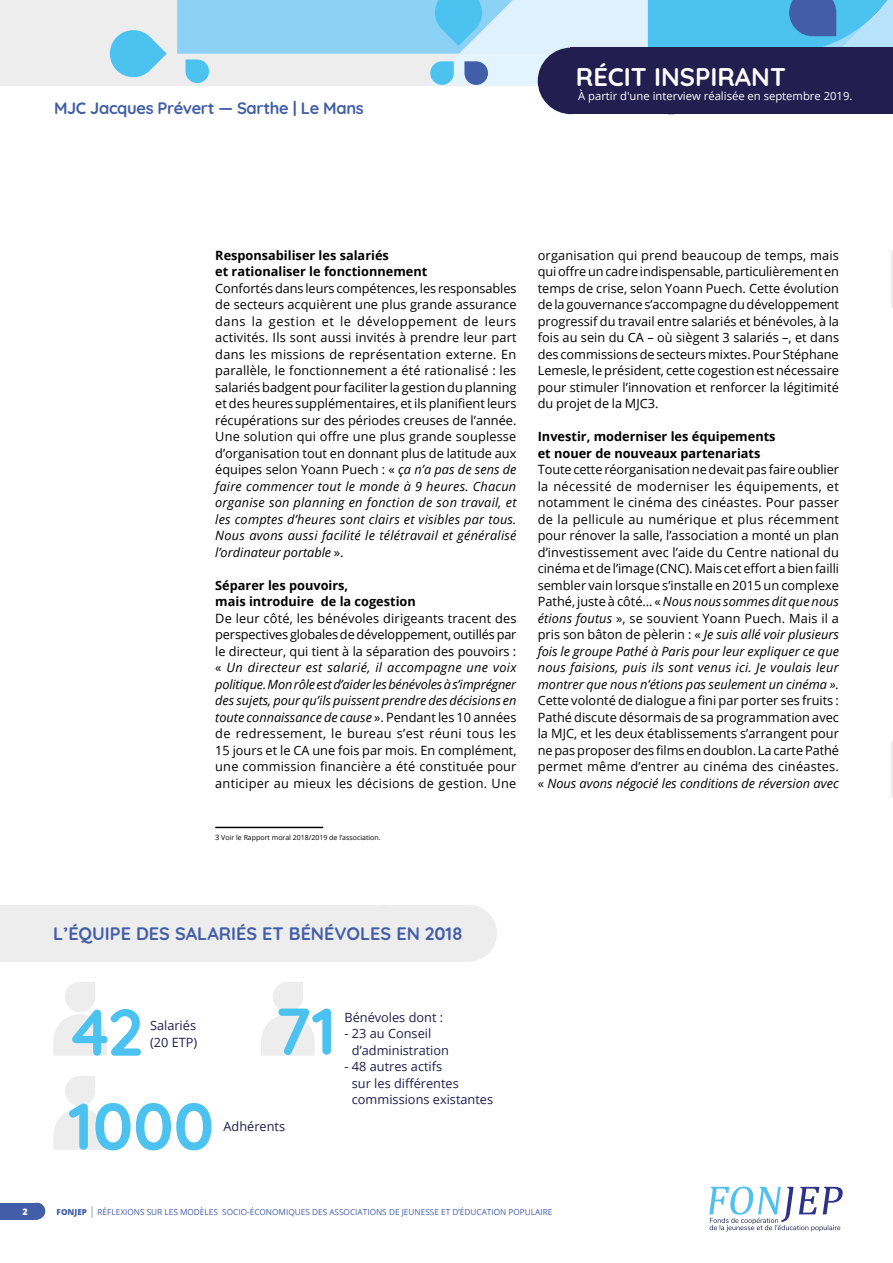
<style>
.page{position:relative;width:893px;height:1263px;background:#fff}
.page>*{position:absolute;margin:0;border:0;box-sizing:border-box;transform-origin:0 0}
.t1{font:700 65.85px "Quicksand";color:#4cc2f1}
.t2{font:700 25.5px "Quicksand";color:#fff}
.t3{font:700 18px "Quicksand";color:#435ea8}
.t4{font:700 16.5px "Quicksand";letter-spacing:-.02em;color:#435ea8}
.t5{font:12.75px/16.5px "Open Sans";letter-spacing:.005em;color:#000;text-align:justify}
.t6{font:700 12.75px/16.5px "Open Sans";color:#000}
.t7{font:12.75px/16.5px "Open Sans";color:#221e4f}
.t8{font:11.25px "Open Sans";color:#fff}
.t9{font:800 9px "Open Sans";color:#fff}
.t10{font:8.25px "Open Sans";color:#435ea8}
.t11{font:7.05px "Open Sans";color:#000}
.s1{font-style:italic}
.s2{font-size:7.5px}
.s3{font-weight:800}
.s4{font-weight:300;font-size:11.25px}
</style>
<div class="page">
<div style="left:0;top:0;width:893px;height:85px;background:#ededed"></div>
<svg style="left:109px;top:30px;width:58px;height:48px"></svg>
<hr style="left:0;top:0;width:1px;height:241px;background:#ededed">
<hr style="left:215px;top:827px;width:108px;height:1px;background:#000">
<div style="left:0;top:905px;width:447px;height:57px;background:#ededed"></div>
<div style="left:384px;top:905px;width:86px;height:57px;background:#ededed"></div>
<div style="left:440px;top:905px;width:57px;height:57px;background:#ededed;border-radius:50%"></div>
<svg style="left:53px;top:982px;width:54px;height:74px"></svg>
<svg style="left:261px;top:982px;width:54px;height:74px"></svg>
<svg style="left:177px;top:0;width:716px;height:115px"></svg>
<div style="left:538px;top:48px;width:66px;height:66px;background:#221e4f;border-radius:50%"></div>
<div style="left:576px;top:60px;width:210px;height:26px;background:#221e4f"></div>
<div style="left:578px;top:92px;width:276px;height:8px;background:#221e4f"></div>
<svg style="left:53px;top:1076px;width:54px;height:74px"></svg>
<hr style="left:892px;top:250px;width:1px;height:58px;background:#ededed">
<hr style="left:892px;top:741px;width:1px;height:57px;background:#ededed">
<svg style="left:709px;top:1186px;width:134px;height:45px"></svg>
<div style="left:0;top:1203px;width:37px;height:16px;background:#435ea8"></div>
<div style="left:29px;top:1203px;width:16px;height:16px;background:#435ea8;border-radius:50%"></div>
<p class="t4" style="left:54px;top:95px;width:311px">MJC Jacques Prévert — Sarthe | Le Mans</p>
<h2 class="t2" style="left:576px;top:56px;width:212px">RÉCIT INSPIRANT</h2>
<p class="t8" style="left:578px;top:89px;width:276px">À partir d'une interview réalisée en septembre 2019.</p>
<p class="t6" style="left:215px;top:246px;width:214px">Responsabiliser les salariés<br>et rationaliser le fonctionnement</p>
<p class="t5" style="left:215px;top:279px;width:303px">Confortés dans leurs compétences, les responsables de secteurs acquièrent une plus grande assurance dans la gestion et le développement de leurs activités. Ils sont aussi invités à prendre leur part dans les missions de représentation externe. En parallèle, le fonctionnement a été rationalisé : les salariés badgent pour faciliter la gestion du planning et des heures supplémentaires, et ils planifient leurs récupérations sur des périodes creuses de l’année.<br>Une solution qui offre une plus grande souplesse d’organisation tout en donnant plus de latitude aux équipes selon Yoann Puech : « <span class="s1">ça n’a pas de sens de faire commencer tout le monde à 9 heures. Chacun organise son planning en fonction de son travail, et les comptes d’heures sont clairs et visibles par tous.<br>Nous avons aussi facilité le télétravail et généralisé l’ordinateur portable</span> ».</p>
<p class="t6" style="left:215px;top:576px;width:202px">Séparer les pouvoirs,<br>mais introduire de la cogestion</p>
<p class="t5" style="left:215px;top:609px;width:303px">De leur côté, les bénévoles dirigeants tracent des perspectives globales de développement, outillés par le directeur, qui tient à la séparation des pouvoirs : « <span class="s1">Un directeur est salarié, il accompagne une voix politique. Mon rôle est d’aider les bénévoles à s’imprégner des sujets, pour qu’ils puissent prendre des décisions en toute connaissance de cause</span> ». Pendant les 10 années de redressement, le bureau s’est réuni tous les 15 jours et le CA une fois par mois. En complément, une commission financière a été constituée pour anticiper au mieux les décisions de gestion. Une</p>
<p class="t11" style="left:215px;top:832px;width:167px"><span class="s2">3</span> Voir le Rapport moral 2018/2019 de l’association.</p>
<p class="t5" style="left:538px;top:246px;width:303px">organisation qui prend beaucoup de temps, mais qui offre un cadre indispensable, particulièrement en temps de crise, selon Yoann Puech. Cette évolution de la gouvernance s’accompagne du développement progressif du travail entre salariés et bénévoles, à la fois au sein du CA – où siègent 3 salariés –, et dans des commissions de secteurs mixtes. Pour Stéphane Lemesle, le président, cette cogestion est nécessaire pour stimuler l’innovation et renforcer la légitimité du projet de la MJC3.</p>
<p class="t6" style="left:538px;top:428px;width:239px">Investir, moderniser les équipements et nouer de nouveaux partenariats</p>
<p class="t5" style="left:538px;top:461px;width:303px">Toute cette réorganisation ne devait pas faire oublier la nécessité de moderniser les équipements, et notamment le cinéma des cinéastes. Pour passer de la pellicule au numérique et plus récemment pour rénover la salle, l’association a monté un plan d’investissement avec l’aide du Centre national du cinéma et de l’image (CNC). Mais cet effort a bien failli sembler vain lorsque s’installe en 2015 un complexe Pathé, juste à côté… « <span class="s1">Nous nous sommes dit que nous étions foutus</span> », se souvient Yoann Puech. Mais il a pris son bâton de pèlerin : « <span class="s1">Je suis allé voir plusieurs fois le groupe Pathé à Paris pour leur expliquer ce que nous faisions, puis ils sont venus ici. Je voulais leur montrer que nous n’étions pas seulement un cinéma ».</span></p>
<p class="t5" style="left:538px;top:692px;width:303px">Cette volonté de dialogue a fini par porter ses fruits :<br>Pathé discute désormais de sa programmation avec la MJC, et les deux établissements s’arrangent pour ne pas proposer des films en doublon. La carte Pathé permet même d’entrer au cinéma des cinéastes. « <span class="s1">Nous avons négocié les conditions de réversion avec</span></p>
<h3 class="t3" style="left:53px;top:918px;width:411px">L’ÉQUIPE DES SALARIÉS ET BÉNÉVOLES EN 2018</h3>
<h1 class="t1" style="left:66px;top:978px;width:78px">42</h1>
<p class="t7" style="left:150px;top:1017px;width:49px">Salariés (20 ETP)</p>
<h1 class="t1" style="left:274px;top:977px;width:63px">71</h1>
<h1 class="t1" style="left:69px;top:1072px;width:147px">1000</h1>
<p class="t7" style="left:224px;top:1118px;width:63px">Adhérents</p>
<p class="t7" style="left:344px;top:1008px;width:100px">Bénévoles dont :</p>
<p class="t7" style="left:352px;top:1025px;width:99px;text-indent:-7px">- 23 au Conseil d’administration</p>
<p class="t7" style="left:352px;top:1058px;width:143px;text-indent:-7px">- 48 autres actifs<br>sur les différentes commissions existantes</p>
<p class="t9" style="left:23px;top:1204px;width:7px">2</p>
<p class="t10" style="left:57px;top:1206px;width:497px"><span class="s3">FONJEP</span> <span class="s4">|</span> RÉFLEXIONS SUR LES MODÈLES SOCIO-ÉCONOMIQUES DES ASSOCIATIONS DE JEUNESSE ET D’ÉDUCATION POPULAIRE</p>
</div>
